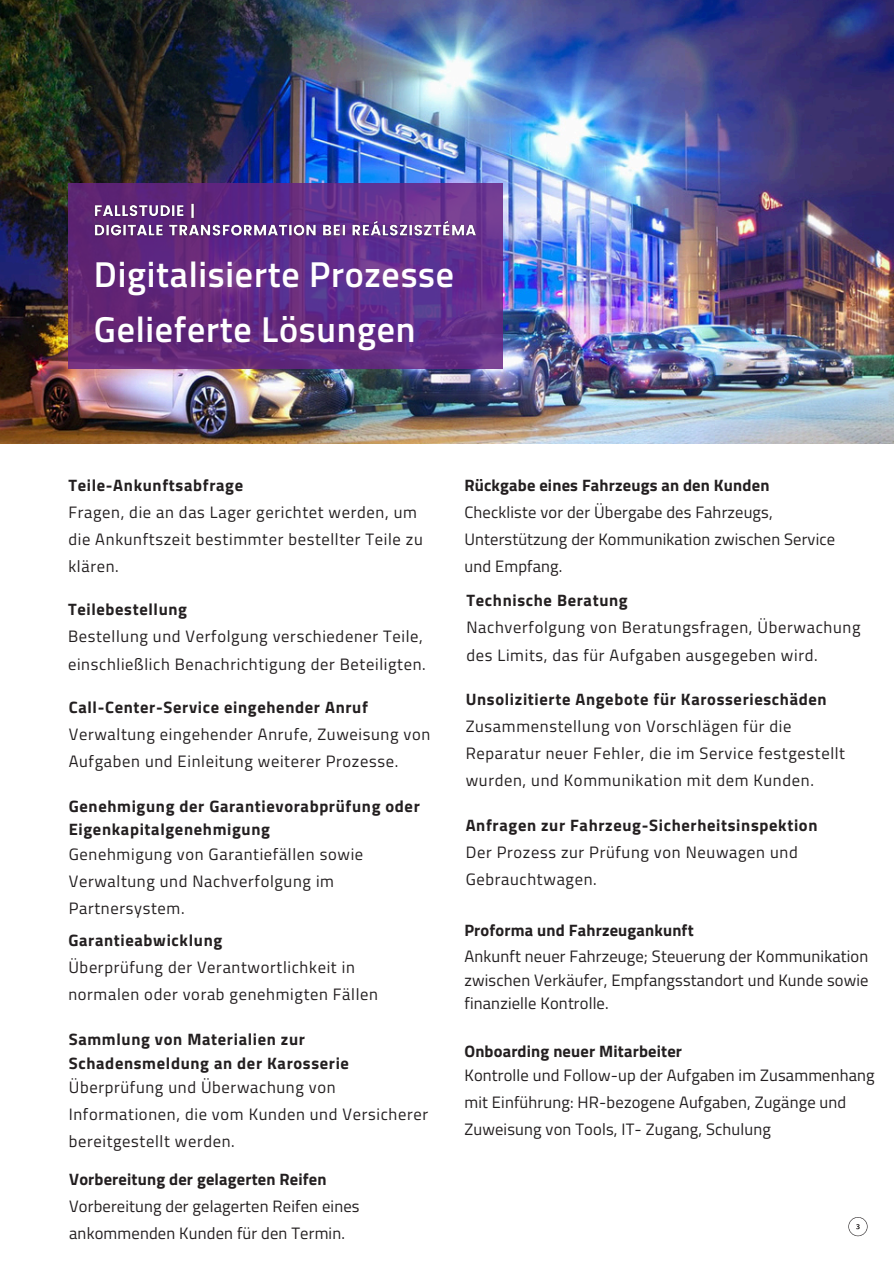
<style>
.page{position:relative;width:894px;height:1264px;background:#fff}
.page>*{position:absolute;margin:0;border:0;box-sizing:border-box;transform-origin:0 0}
.t1{font:600 36px/55.2px "Titillium Web";letter-spacing:.02em;color:#fff}
.t2{font:16.5px/27px "Titillium Web";letter-spacing:.04em;color:#231f20}
.t3{font:700 16.5px/23.7px "Titillium Web";letter-spacing:.04em;color:#231f20}
.t4{font:16.5px/27px "Titillium Web";letter-spacing:.01em;color:#231f20}
.t5{font:700 16.5px "Titillium Web";letter-spacing:.01em;color:#231f20}
</style>
<div class="page">
<img style="left:0;top:0;width:893px;height:443px">
<svg style="left:848px;top:1217px;width:19px;height:19px"></svg>
<svg style="left:68px;top:184px;width:434px;height:185px;background:#622b83"></svg>
<img style="left:90px;top:198px;width:391px;height:45px">
<p class="t1" style="left:94px;top:246px;width:362px">Digitalisierte Prozesse<br>Gelieferte Lösungen</p>
<p class="t3" style="left:68px;top:473px;width:176px">Teile-Ankunftsabfrage</p>
<p class="t2" style="left:68px;top:498px;width:356px">Fragen, die an das Lager gerichtet werden, um die Ankunftszeit bestimmter bestellter Teile zu klären.</p>
<p class="t3" style="left:68px;top:597px;width:120px">Teilebestellung</p>
<p class="t2" style="left:68px;top:623px;width:359px">Bestellung und Verfolgung verschiedener Teile, einschließlich Benachrichtigung der Beteiligten.</p>
<p class="t3" style="left:69px;top:695px;width:300px">Call-Center-Service eingehender Anruf</p>
<p class="t2" style="left:69px;top:720px;width:363px">Verwaltung eingehender Anrufe, Zuweisung von<br>Aufgaben und Einleitung weiterer Prozesse.</p>
<p class="t3" style="left:69px;top:793px;width:352px">Genehmigung der Garantievorabprüfung oder<br>Eigenkapitalgenehmigung</p>
<p class="t2" style="left:69px;top:840px;width:296px">Genehmigung von Garantiefällen sowie<br>Verwaltung und Nachverfolgung im<br>Partnersystem.</p>
<p class="t3" style="left:68px;top:928px;width:155px">Garantieabwicklung</p>
<p class="t2" style="left:68px;top:953px;width:311px">Überprüfung der Verantwortlichkeit in normalen oder vorab genehmigten Fällen</p>
<p class="t3" style="left:69px;top:1026px;width:282px">Sammlung von Materialien zur<br>Schadensmeldung an der Karosserie</p>
<p class="t2" style="left:69px;top:1073px;width:361px">Überprüfung und Überwachung von<br>Informationen, die vom Kunden und Versicherer bereitgestellt werden.</p>
<p class="t5" style="left:69px;top:1166px;width:259px">Vorbereitung der gelagerten Reifen</p>
<p class="t4" style="left:69px;top:1192px;width:292px">Vorbereitung der gelagerten Reifen eines ankommenden Kunden für den Termin.</p>
<p class="t5" style="left:464px;top:472px;width:306px">Rückgabe eines Fahrzeugs an den Kunden</p>
<p class="t4" style="left:464px;top:498px;width:372px">Checkliste vor der Übergabe des Fahrzeugs,<br>Unterstützung der Kommunikation zwischen Service und Empfang.</p>
<p class="t3" style="left:466px;top:588px;width:163px">Technische Beratung</p>
<p class="t2" style="left:466px;top:614px;width:395px">Nachverfolgung von Beratungsfragen, Überwachung des Limits, das für Aufgaben ausgegeben wird.</p>
<p class="t3" style="left:465px;top:687px;width:362px">Unsolizitierte Angebote für Karosserieschäden</p>
<p class="t2" style="left:465px;top:712px;width:381px">Zusammenstellung von Vorschlägen für die<br>Reparatur neuer Fehler, die im Service festgestellt wurden, und Kommunikation mit dem Kunden.</p>
<h1 class="t3" style="left:465px;top:812px;width:353px">Anfragen zur Fahrzeug-Sicherheitsinspektion</h1>
<p class="t2" style="left:465px;top:838px;width:333px">Der Prozess zur Prüfung von Neuwagen und<br>Gebrauchtwagen.</p>
<p class="t5" style="left:464px;top:917px;width:231px">Proforma und Fahrzeugankunft</p>
<p class="t2" style="left:464px;top:944px;width:405px;line-height:23.7px;text-align:justify">Ankunft neuer Fahrzeuge; Steuerung der Kommunikation zwischen Verkäufer, Empfangsstandort und Kunde sowie finanzielle Kontrolle.</p>
<p class="t5" style="left:464px;top:1037px;width:219px">Onboarding neuer Mitarbeiter</p>
<p class="t4" style="left:464px;top:1061px;width:412px">Kontrolle und Follow-up der Aufgaben im Zusammenhang mit Einführung: HR-bezogene Aufgaben, Zugänge und<br>Zuweisung von Tools, IT- Zugang, Schulung</p>
</div>
